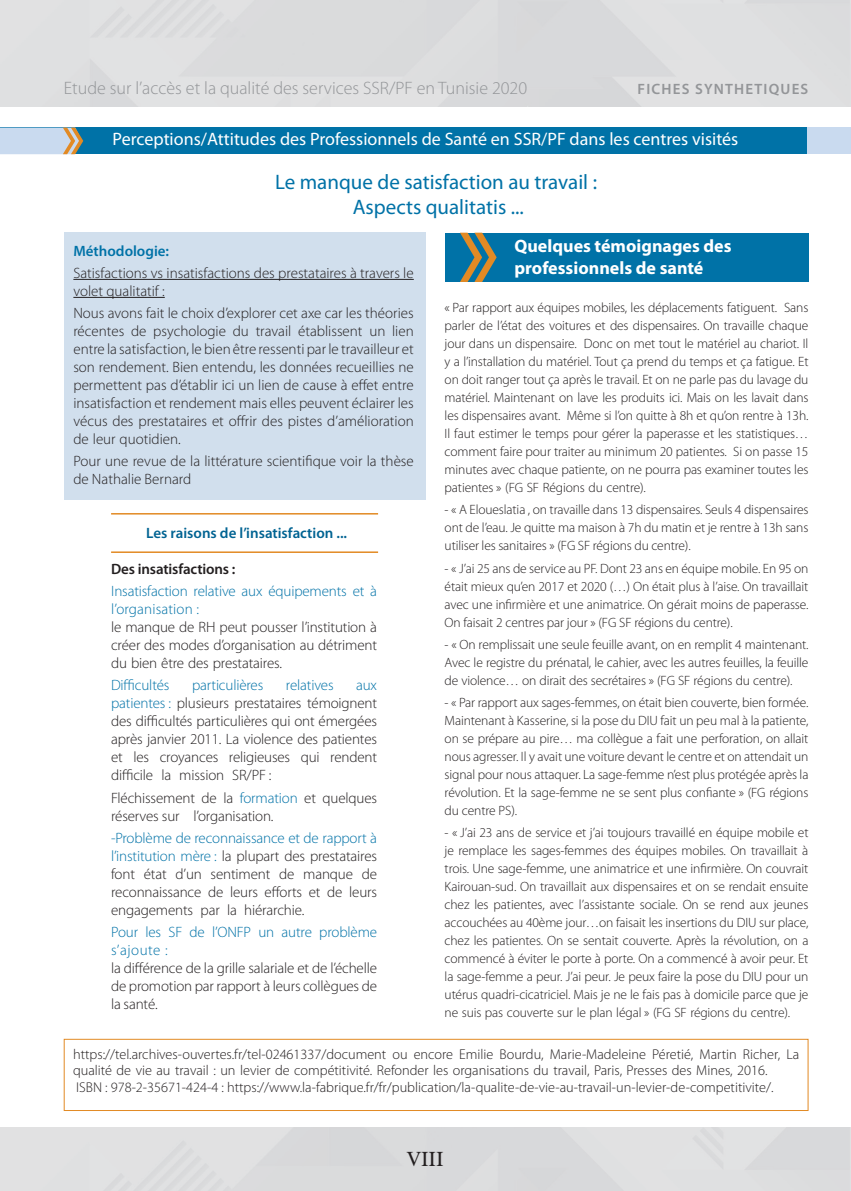
<style>
.page{position:relative;width:851px;height:1191px;background:#fff}
.page>*{position:absolute;margin:0;border:0;box-sizing:border-box;transform-origin:0 0}
.t1{font:21px/25.2px "Myriad Pro";color:#0072a7;text-align:center}
.t2{font:300 21px "Timeless T";color:#231f20}
.t3{font:18px "Myriad Pro";color:#fff}
.t4{font:300 18px "Myriad Pro";color:#939598}
.t5{font:700 18px/21.6px "Myriad Pro";color:#fff}
.t6{font:300 15px/18px "Myriad Pro";letter-spacing:-.01em;color:#231f20}
.t7{font:300 15px/18px "Myriad Pro";letter-spacing:-.01em;color:#0072a7}
.t8{font:600 15px "Myriad Pro";color:#006392}
.t9{font:600 15px "Myriad Pro";letter-spacing:-.01em;color:#231f20}
.t10{font:600 15px "Myriad Pro";letter-spacing:.08em;color:#939598}
.t11{font:600 15px "Myriad Pro";color:#0072a7}
.t12{font:300 15px/18px "Myriad Pro";letter-spacing:.035em;color:#0072a7}
.t13{font:300 14.25px/16.5px "Myriad Pro";color:#231f20}
.t14{font:300 13.5px/18px "Myriad Pro";letter-spacing:-.01em;color:#231f20;text-align:justify}
.s1{color:#0072a7}
.s2{color:#231f20}
</style>
<div class="page">
<div style="left:0;top:128px;width:807px;height:26px;background:#0072a7"></div>
<svg style="left:0;top:128px;width:83px;height:26px;background:#c2cdd6"></svg>
<div style="left:807px;top:128px;width:43px;height:26px;background:#c9daef"></div>
<div style="left:64px;top:233px;width:361px;height:267px;background:#d1dfed"></div>
<hr style="left:73px;top:279px;width:341px;height:1px;background:#231f20">
<hr style="left:73px;top:297px;width:92px;height:1px;background:#231f20">
<hr style="left:111px;top:551px;width:267px;height:2px;background:#e28a24">
<hr style="left:111px;top:513px;width:267px;height:1px;background:#e28a24">
<div style="left:64px;top:1039px;width:744px;height:71px;border:1px solid #e28a24"></div>
<div style="left:444px;top:233px;width:364px;height:49px;background:#0072a7"></div>
<svg style="left:460px;top:233px;width:36px;height:49px"></svg>
<h2 class="t4" style="left:64px;top:78px;width:465px">Etude sur ’l accès et la qualité des services SSR/PF en Tunisie 2020</h2>
<p class="t10" style="left:637px;top:79px;width:172px">FICHES SYNTHETIQUES</p>
<h2 class="t3" style="left:112px;top:128px;width:627px">Perceptions/Attitudes des Professionnels de Santé en SSR/PF dans les centres visités</h2>
<h1 class="t1" style="left:275px;top:169px;width:323px">Le manque de satisfaction au travail :<br>Aspects qualitatis ...</h1>
<p class="t11" style="left:73px;top:241px;width:97px">Méthodologie:</p>
<p class="t6" style="left:73px;top:264px;width:342px">Satisfactions vs insatisfactions des prestataires à travers le volet qualitatif :</p>
<p class="t6" style="left:73px;top:304px;width:342px;text-align:justify">Nous avons fait le choix ’dexplorer cet axe car les théories récentes de psychologie du travail établissent un lien entrelasatisfaction le, bienêtreressentiparletravailleuret son rendement. Bien entendu, les données recueillies ne permettent pas ’détablir ici un lien de cause à effet entre insatisfaction et rendement mais elles peuvent éclairer les vécus des prestataires et offrir des pistes ’d amélioration de leur quotidien.</p>
<p class="t6" style="left:73px;top:453px;width:342px">Pour une revue de la littérature scientifique voir la thèse de Nathalie Bernard</p>
<h2 class="t5" style="left:514px;top:235px;width:219px">Quelques témoignages des professionnels de santé</h2>
<p class="t14" style="left:444px;top:299px;width:334px">« Par rapport aux équipes mobiles, les déplacements fatiguent.</p>
<p class="t14" style="left:444px;top:317px;width:365px">parler de ’létat des voitures et des dispensaires. On travaille chaque</p>
<p class="t14" style="left:583px;top:335px;width:226px">Donc on met tout le matériel au chariot Il.</p>
<p class="t14" style="left:784px;top:299px;width:26px">Sans</p>
<p class="t14" style="left:444px;top:335px;width:134px">jour dans un dispensaire.</p>
<p class="t14" style="left:444px;top:353px;width:365px">’lay installation du matériel. Tout ça prend du temps et ça fatigue. Et</p>
<p class="t14" style="left:444px;top:371px;width:365px">on doit ranger tout ça après le travail. Et on ne parle pas du lavage du</p>
<p class="t14" style="left:444px;top:389px;width:365px">matériel. Maintenant on lave les produits ici. Mais on les lavait dans</p>
<p class="t14" style="left:566px;top:407px;width:243px">Même ’ls i on quitte h8à et qu’on rentre à 13 .h</p>
<p class="t14" style="left:444px;top:407px;width:117px">les dispensaires avant.</p>
<p class="t14" style="left:444px;top:425px;width:365px">Il faut estimer le temps pour gérer la paperasse et les statistiques...</p>
<p class="t14" style="left:733px;top:443px;width:77px">Si on passe 15</p>
<p class="t14" style="left:444px;top:443px;width:365px;text-align:left">comment faire pour traiter au minimum 20 patientes.<br>minutes avec chaque patiente, on ne pourra pas examiner toutes les patientes » (FG SF Régions du centre .(</p>
<p class="t14" style="left:444px;top:501px;width:365px">«- A Eloueslatia , on travaille dans 13 dispensaires. Seuls 4 dispensaires ont de ’leau Je. quitte ma maison h7à du matin et je rentre à 13h sans utiliser les sanitaires » (FG SF régions du centre .(</p>
<p class="t14" style="left:444px;top:559px;width:365px">«- a i’J 25 ans de service au PF. Dont 23 ans en équipe mobile. En 95 on était mieux que n’ 2017 et 2020 (…) On était plus ’là aise. On travaillait avec une infirmière et une animatrice. On gérait moins de paperasse.<br>On faisait 2 centres par jour » (FG SF régions du centre .(</p>
<p class="t14" style="left:444px;top:635px;width:365px">«- On remplissait une seule feuille avant, on en remplit 4 maintenant.<br>Avec le registre du prénatal le, cahier, avec les autres feuilles la, feuille de violence… on dirait des secrétaires » (FG SF régions du centre .(</p>
<p class="t14" style="left:444px;top:694px;width:365px">«- Par rapport aux sages-femmes, on était bien couverte, bien formée.<br>Maintenant à Kasserine lasi, pose du DIU fait un peu mal laà patiente, on se prépare au pire… ma collègue a fait une perforation, on allait nous agresser yIl. avait une voiture devant le centre et on attendait un signal pour nous attaquer. La sage-femme ’nest plus protégée après la révolution. Et la sage-femme ne se sent plus confiante » (FG régions du centre PS .(</p>
<p class="t14" style="left:444px;top:824px;width:365px">«- a i’J 23 ans de service et a i’j toujours travaillé en équipe mobile et je remplace les sages-femmes des équipes mobiles. On travaillait à trois. Une sage-femme, une animatrice et une infirmière. On couvrait Kairouan-sud. On travaillait aux dispensaires et on se rendait ensuite chez les patientes, avec ’l assistante sociale. On se rend aux jeunes accouchées au 40ème jour…on faisait les insertions du DIU sur place, chez les patientes. On se sentait couverte. Après la révolution, on a commencé à éviter le porte à porte. On a commencé à avoir peur. Et la sage-femme a peur a i’J. peur Je. peux faire la pose du DIU pour un utérus quadri-cicatriciel. Mais je ne le fais pas à domicile parce que je ne suis pas couverte sur le plan légal » (FG SF régions du centre .(</p>
<p class="t8" style="left:146px;top:523px;width:202px">Les raisons de ’l insatisfaction ...</p>
<p class="t9" style="left:111px;top:559px;width:126px">Des insatisfactions :</p>
<p class="t7" style="left:111px;top:582px;width:267px">Insatisfaction relative aux équipements et à ’lorganisation :</p>
<p class="t6" style="left:111px;top:618px;width:267px;text-align:justify">le manque de RH peut pousser ’linstitution à créer des modes ’dorganisation au détriment du bien être des prestataires.</p>
<p class="t7" style="left:356px;top:676px;width:22px">aux</p>
<p class="t7" style="left:111px;top:676px;width:60px">Difficultés</p>
<p class="t6" style="left:111px;top:694px;width:267px"><span class="s1">patientes :</span> plusieurs prestataires témoignent</p>
<p class="t6" style="left:111px;top:712px;width:267px">des difficultés particulières qui ont émergées</p>
<p class="t6" style="left:111px;top:730px;width:267px">après janvier 2011. La violence des patientes</p>
<p class="t6" style="left:330px;top:748px;width:48px">rendent</p>
<p class="t7" style="left:192px;top:676px;width:73px">particulières</p>
<p class="t7" style="left:286px;top:676px;width:49px">relatives</p>
<p class="t6" style="left:133px;top:748px;width:17px">les</p>
<p class="t6" style="left:229px;top:748px;width:63px">religieuses</p>
<p class="t6" style="left:301px;top:748px;width:20px">qui</p>
<p class="t6" style="left:111px;top:748px;width:13px">et</p>
<p class="t6" style="left:160px;top:748px;width:60px">croyances</p>
<p class="t6" style="left:111px;top:764px;width:267px;line-height:22.2px">difficile<br>Fléchissement de la <span class="s1">formation</span> et quelques</p>
<p class="t6" style="left:193px;top:807px;width:82px">’lorganisation.</p>
<p class="t6" style="left:161px;top:766px;width:11px">la</p>
<p class="t6" style="left:232px;top:766px;width:41px">SR/PF :</p>
<p class="t6" style="left:179px;top:766px;width:46px">mission</p>
<p class="t6" style="left:111px;top:807px;width:70px">réserves sur</p>
<p class="t7" style="left:111px;top:829px;width:267px;text-align:right">-Problème de reconnaissance et de rapport à ’linstitution mère <span class="s2">la</span>: <span class="s2">plupart des prestataires de</span></p>
<p class="t6" style="left:111px;top:865px;width:25px">font</p>
<p class="t6" style="left:111px;top:883px;width:267px">reconnaissance de leurs efforts et de leurs</p>
<p class="t6" style="left:244px;top:901px;width:62px">hiérarchie.</p>
<p class="t6" style="left:175px;top:865px;width:28px">’d un</p>
<p class="t6" style="left:279px;top:865px;width:17px">de</p>
<p class="t6" style="left:144px;top:865px;width:24px">état</p>
<p class="t6" style="left:211px;top:865px;width:61px">sentiment</p>
<p class="t6" style="left:303px;top:865px;width:51px">manque</p>
<p class="t6" style="left:227px;top:901px;width:11px">la</p>
<p class="t6" style="left:111px;top:901px;width:84px">engagements</p>
<p class="t6" style="left:200px;top:901px;width:21px">par</p>
<p class="t7" style="left:145px;top:923px;width:17px">les</p>
<p class="t7" style="left:189px;top:923px;width:17px">de</p>
<p class="t7" style="left:212px;top:923px;width:40px">’lONFP</p>
<p class="t7" style="left:319px;top:923px;width:59px">problème</p>
<p class="t7" style="left:168px;top:923px;width:15px">SF</p>
<p class="t12" style="left:111px;top:923px;width:58px">Pour<br>’s ajoute :</p>
<p class="t6" style="left:111px;top:959px;width:267px;text-align:justify">la différence de la grille salariale et de ’léchelle de promotion par rapport à leurs collègues de la santé.</p>
<p class="t7" style="left:281px;top:923px;width:32px">autre</p>
<p class="t7" style="left:258px;top:923px;width:17px">un</p>
<p class="t13" style="left:73px;top:1046px;width:701px">https://tel.archives-ouvertes /f r. tel-02461337/document ou encore Emilie Bourdu, Marie-Madeleine ́P e retie<br>qualité de vie au travail : un levier de compétitivité. Refonder les organisations du travail, Paris, Presses des Mines, 2016.<br>ISBN : 978-2-35671-424-4 : https://wwwl a. -fabrique /f r. /f r publication l a/ -qualite-de-vie-au-travail-un-levier-de-competitivite/.</p>
<p class="t13" style="left:684px;top:1046px;width:116px">́ , Martin Richer, La</p>
<h1 class="t2" style="left:407px;top:1147px;width:38px">VIII</h1>
</div>
